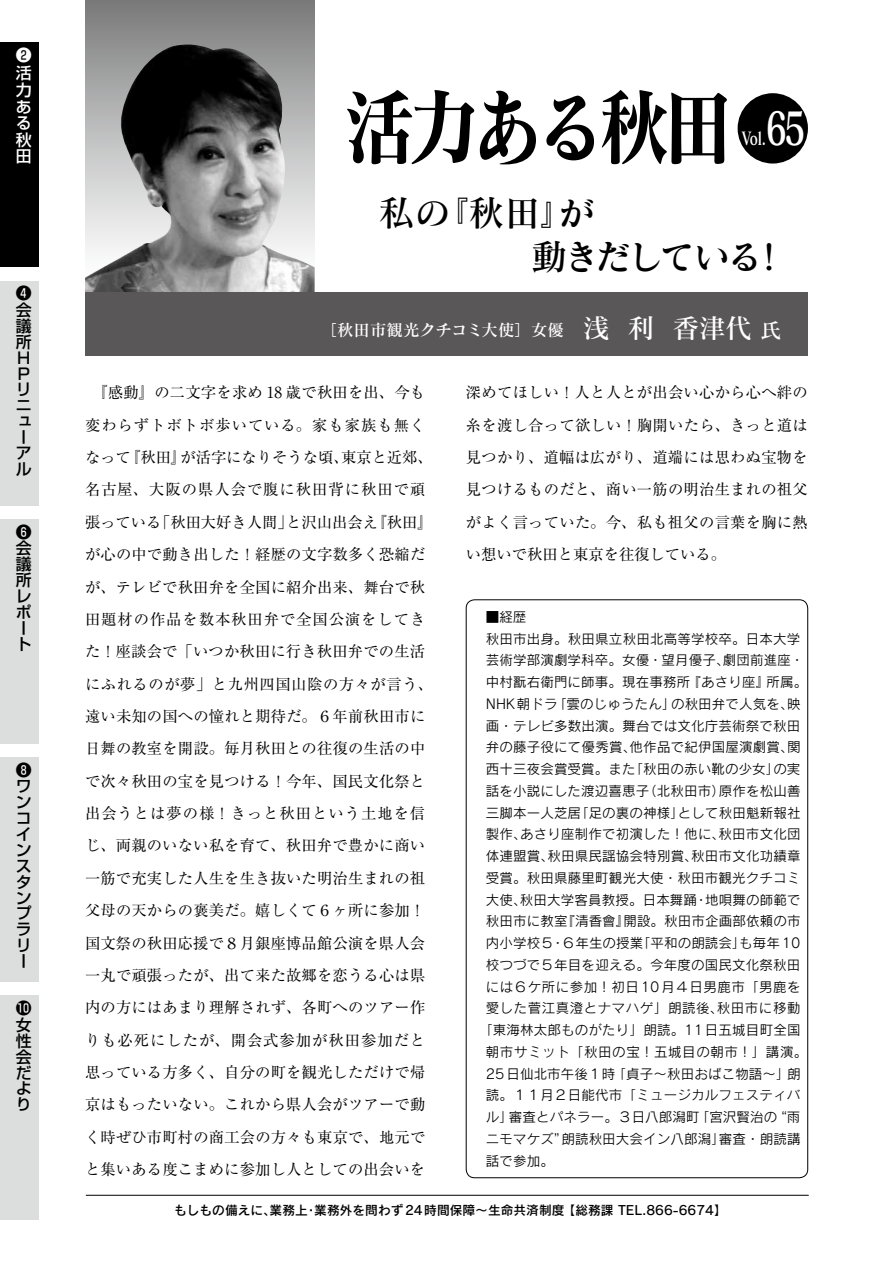
<style>
.page{position:relative;width:893px;height:1263px;background:#fff}
.page>*{position:absolute;margin:0;border:0;box-sizing:border-box;transform-origin:0 0}
.t1{font:84px "Matisse Pro B";letter-spacing:-.12em;color:#000;scale:.86 1}
.t2{font:45px "Matisse Pro B";color:#fff;scale:.72 1}
.t3{font:36px/43.5px "Matisse Pro DB";letter-spacing:-.095em;color:#000}
.t4{font:18px "Matisse Pro B";color:#fff;scale:.72 1}
.t5{font:16.5px "Matisse Pro DB";color:#fff}
.t6{font:500 15.9px/15.9px "Shin Go Pro";color:#000}
.t7{font:500 15.9px/16.5px "Shin Go Pro";color:#fff}
.t8{font:15.3px/32.4px "Ryumin Pro";letter-spacing:.01em;color:#000;text-align:center}
.t9{font:13.5px "Rodin Pro M";letter-spacing:.015em;color:#000}
.t10{font:13.5px "Rodin Pro M";letter-spacing:.035em;color:#000}
.t11{font:13.5px "Rodin Pro M";letter-spacing:.04em;color:#000}
.t12{font:13.5px "Rodin Pro M";letter-spacing:.045em;color:#000}
.t13{font:12.75px "Rodin Pro DB";color:#000}
.s1{font-size:27px}
.s2{font-size:21px}
</style>
<div class="page">
<div style="left:0;top:43px;width:38px;height:224px;background:#000"></div>
<div style="left:0;top:281px;width:38px;height:224px;background:#dcdddd"></div>
<div style="left:0;top:519px;width:38px;height:225px;background:#dcdddd"></div>
<div style="left:0;top:757px;width:38px;height:225px;background:#dcdddd"></div>
<div style="left:0;top:995px;width:38px;height:225px;background:#dcdddd"></div>
<div style="left:18px;top:287px;width:12px;height:13px;background:#fff;border-radius:50%"></div>
<div style="left:18px;top:526px;width:12px;height:12px;background:#fff;border-radius:50%"></div>
<div style="left:18px;top:764px;width:12px;height:12px;background:#fff;border-radius:50%"></div>
<hr style="left:86px;top:1195px;width:723px;height:1px;background:#000">
<div style="left:85px;top:0;width:230px;height:319px;background:#858485"></div>
<div style="left:738px;top:93px;width:70px;height:71px;background:#000;border-radius:50%"></div>
<img style="left:85px;top:45px;width:230px;height:247px">
<div style="left:85px;top:292px;width:723px;height:64px;background:#595757"></div>
<svg style="left:17px;top:1001px;width:14px;height:14px"></svg>
<p class="t7" style="left:16px;top:44px;width:17px;line-height:18.1px">❷活</p>
<p class="t7" style="left:16px;top:80px;width:17px;text-align:justify">力ある秋田</p>
<p class="t6" style="left:16px;top:284px;width:17px">❹会議所<br>Ｈ<br>Ｐリニューアル</p>
<p class="t6" style="left:16px;top:522px;width:17px">❻会議所レポート</p>
<p class="t6" style="left:16px;top:760px;width:17px">❽ワンコインスタンプラリー</p>
<p class="t6" style="left:16px;top:1015px;width:17px;text-align:justify">女性会だより</p>
<h1 class="t1" style="left:343px;top:72px;width:456px">活力ある秋田</h1>
<h2 class="t2" style="left:766px;top:99px;width:56px">65</h2>
<p class="t4" style="left:742px;top:127px;width:35px">Vol.</p>
<h3 class="t3" style="left:531px;top:190px;width:257px;text-indent:-153px">私の『秋田』が<br>動きだしている！</h3>
<p class="t5" style="left:320px;top:319px;width:463px">［秋田市観光クチコミ大使］女優 <span class="s1">浅 利 香津代</span><span class="s2">氏</span></p>
<p class="t8" style="left:85px;top:375px;width:349px">『感動』の二文字を求め 18 歳で秋田を出、今も変わらずトボトボ歩いている。家も家族も無くなって『秋田』が活字になりそうな頃、東京と近郊、名古屋、大阪の県人会で腹に秋田背に秋田で頑張っている「秋田大好き人間」と沢山出会え『秋田』が心の中で動き出した！経歴の文字数多く恐縮だが、テレビで秋田弁を全国に紹介出来、舞台で秋田題材の作品を数本秋田弁で全国公演をしてきた！座談会で「いつか秋田に行き秋田弁での生活にふれるのが夢」と九州四国山陰の方々が言う、遠い未知の国への憧れと期待だ。６年前秋田市に日舞の教室を開設。毎月秋田との往復の生活の中で次々秋田の宝を見つける！今年、国民文化祭と出会うとは夢の様！きっと秋田という土地を信じ、両親のいない私を育て、秋田弁で豊かに商い一筋で充実した人生を生き抜いた明治生まれの祖父母の天からの褒美だ。嬉しくて６ヶ所に参加！国文祭の秋田応援で８月銀座博品館公演を県人会一丸で頑張ったが、出て来た故郷を恋うる心は県内の方にはあまり理解されず、各町へのツアー作りも必死にしたが、開会式参加が秋田参加だと思っている方多く、自分の町を観光しただけで帰京はもったいない。これから県人会がツアーで動く時ぜひ市町村の商工会の方々も東京で、地元でと集いある度こまめに参加し人としての出会いを</p>
<p class="t8" style="left:466px;top:375px;width:343px;text-align:justify">深めてほしい！人と人とが出会い心から心へ絆の糸を渡し合って欲しい！胸開いたら、きっと道は見つかり、道幅は広がり、道端には思わぬ宝物を見つけるものだと、商い一筋の明治生まれの祖父がよく言っていた。今、私も祖父の言葉を胸に熱い想いで秋田と東京を往復している。</p>
<p class="t9" style="left:486px;top:608px;width:42px">■経歴</p>
<p class="t9" style="left:486px;top:630px;width:316px">秋田市出身。秋田県立秋田北高等学校卒。日本大学</p>
<p class="t9" style="left:486px;top:651px;width:320px">芸術学部演劇学科卒。女優・望月優子、劇団前進座・</p>
<p class="t9" style="left:486px;top:673px;width:323px">中村翫右衛門に師事。現在事務所『あさり座』所属。</p>
<p class="t9" style="left:486px;top:695px;width:316px">NHK朝ドラ「雲のじゅうたん」の秋田弁で人気を、映</p>
<p class="t9" style="left:486px;top:717px;width:316px">画・テレビ多数出演。舞台では文化庁芸術祭で秋田</p>
<p class="t9" style="left:486px;top:738px;width:316px">弁の藤子役にて優秀賞、他作品で紀伊国屋演劇賞、関</p>
<p class="t9" style="left:486px;top:760px;width:316px">西十三夜会賞受賞。また「秋田の赤い靴の少女」の実</p>
<p class="t9" style="left:486px;top:782px;width:316px">話を小説にした渡辺喜恵子（北秋田市）原作を松山善</p>
<p class="t9" style="left:486px;top:804px;width:316px">三脚本一人芝居「足の裏の神様」として秋田魁新報社</p>
<p class="t9" style="left:486px;top:825px;width:316px">製作、あさり座制作で初演した！他に、秋田市文化団</p>
<p class="t9" style="left:486px;top:847px;width:316px">体連盟賞、秋田県民謡協会特別賞、秋田市文化功績章</p>
<p class="t9" style="left:486px;top:869px;width:316px">受賞。秋田県藤里町観光大使・秋田市観光クチコミ</p>
<p class="t9" style="left:486px;top:891px;width:316px">大使、秋田大学客員教授。日本舞踊・地唄舞の師範で</p>
<p class="t9" style="left:486px;top:912px;width:316px">秋田市に教室『清香會』開設。秋田市企画部依頼の市</p>
<p class="t9" style="left:486px;top:934px;width:316px">内小学校５・６年生の授業「平和の朗読会」も毎年10</p>
<p class="t9" style="left:486px;top:956px;width:316px">校つづで５年目を迎える。今年度の国民文化祭秋田</p>
<p class="t10" style="left:486px;top:978px;width:316px">には６ケ所に参加！初日10月４日男鹿市「男鹿を</p>
<p class="t11" style="left:486px;top:999px;width:316px">愛した菅江真澄とナマハゲ」朗読後、秋田市に移動</p>
<p class="t9" style="left:479px;top:1021px;width:323px">「東海林太郎ものがたり」朗読。11日五城目町全国</p>
<p class="t12" style="left:486px;top:1043px;width:323px">朝市サミット「秋田の宝！五城目の朝市！」講演。</p>
<p class="t9" style="left:486px;top:1065px;width:316px">25日仙北市午後１時「貞子～秋田おばこ物語～」朗</p>
<p class="t9" style="left:486px;top:1086px;width:316px">読。１１月２日能代市「ミュージカルフェスティバ</p>
<p class="t9" style="left:486px;top:1108px;width:316px">ル」審査とパネラー。３日八郎潟町「宮沢賢治の“雨</p>
<p class="t9" style="left:486px;top:1130px;width:316px">ニモマケズ”朗読秋田大会イン八郎潟」審査・朗読講</p>
<p class="t9" style="left:486px;top:1152px;width:70px">話で参加。</p>
<p class="t13" style="left:174px;top:1201px;width:554px">もしもの備えに、業務上・業務外を問わず24時間保障～生命共済制度 【総務課 TEL.866-6674】</p>
</div>
